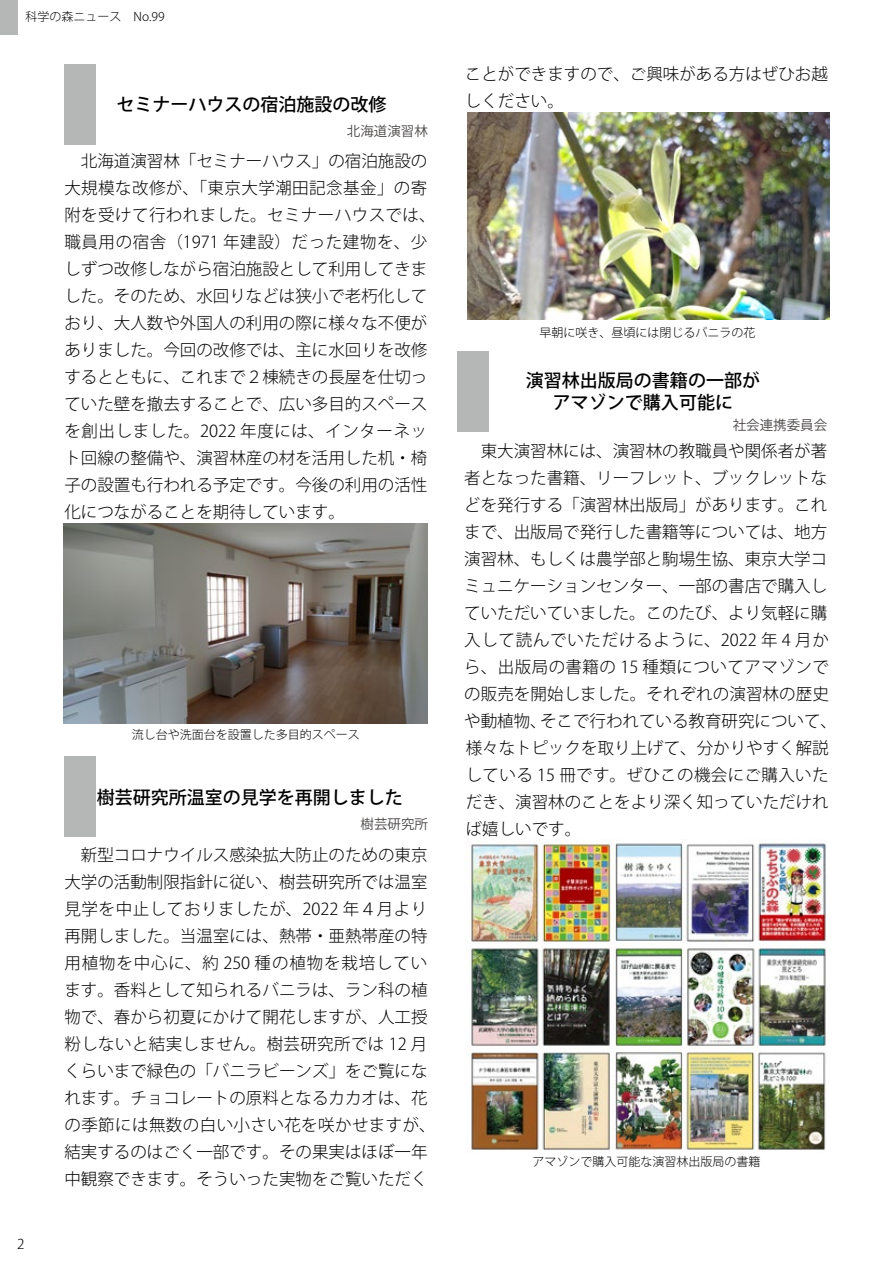
<style>
.page{position:relative;width:893px;height:1263px;background:#fff}
.page>*{position:absolute;margin:0;border:0;box-sizing:border-box;transform-origin:0 0}
.t1{font:500 18px/21.3px "Koz Go Pro";color:#000;text-align:center}
.t2{font:300 16.5px/27px "Koz Go Pro";color:#000}
.t3{font:13.5px "Koz Go Pro";color:#4c4948}
.t4{font:300 13.5px "Koz Go Pro";color:#000}
.t5{font:300 12px "Koz Go Pro";color:#000}
</style>
<div class="page">
<div style="left:0;top:0;width:17px;height:34px;background:#b5b6b6"></div>
<div style="left:64px;top:756px;width:32px;height:81px;background:#b5b6b6"></div>
<div style="left:457px;top:351px;width:32px;height:81px;background:#b5b6b6"></div>
<div style="left:64px;top:64px;width:32px;height:81px;background:#b5b6b6"></div>
<img style="left:64px;top:523px;width:364px;height:201px">
<img style="left:471px;top:839px;width:355px;height:311px">
<img style="left:467px;top:112px;width:362px;height:207px">
<p class="t5" style="left:26px;top:9px;width:141px">科学の森ニュース　No.99</p>
<p class="t1" style="left:116px;top:95px;width:271px">セミナーハウスの宿泊施設の改修</p>
<p class="t3" style="left:347px;top:122px;width:82px">北海道演習林</p>
<p class="t2" style="left:64px;top:147px;width:373px">　北海道演習林「セミナーハウス」の宿泊施設の大規模な改修が、「東京大学潮田記念基金」の寄附を受けて行われました。セミナーハウスでは、職員用の宿舎（1971 年建設）だった建物を、少しずつ改修しながら宿泊施設として利用してきました。そのため、水回りなどは狭小で老朽化しており、大人数や外国人の利用の際に様々な不便がありました。今回の改修では、主に水回りを改修するとともに、これまで２棟続きの長屋を仕切っていた壁を撤去することで、広い多目的スペースを創出しました。2022 年度には、インターネット回線の整備や、演習林産の材を活用した机・椅子の設置も行われる予定です。今後の利用の活性化につながることを期待しています。</p>
<p class="t5" style="left:132px;top:726px;width:229px">流し台や洗面台を設置した多目的スペース</p>
<p class="t1" style="left:97px;top:787px;width:307px">樹芸研究所温室の見学を再開しました</p>
<p class="t4" style="left:17px;top:1235px;width:9px">2</p>
<p class="t3" style="left:361px;top:815px;width:69px">樹芸研究所</p>
<p class="t2" style="left:64px;top:842px;width:373px">　新型コロナウイルス感染拡大防止のための東京大学の活動制限指針に従い、樹芸研究所では温室見学を中止しておりましたが、2022 年４月より再開しました。当温室には、熱帯・亜熱帯産の特用植物を中心に、約 250 種の植物を栽培しています。香料として知られるバニラは、ラン科の植物で、春から初夏にかけて開花しますが、人工授粉しないと結実しません。樹芸研究所では 12 月くらいまで緑色の「バニラビーンズ」をご覧になれます。チョコレートの原料となるカカオは、花の季節には無数の白い小さい花を咲かせますが、結実するのはごく一部です。その果実はほぼ一年中観察できます。そういった実物をご覧いただく</p>
<p class="t2" style="left:465px;top:60px;width:364px">ことができますので、ご興味がある方はぜひお越しください。</p>
<p class="t5" style="left:540px;top:324px;width:217px">早朝に咲き、昼頃には閉じるバニラの花</p>
<p class="t1" style="left:526px;top:371px;width:235px">演習林出版局の書籍の一部がアマゾンで購入可能に</p>
<p class="t3" style="left:733px;top:416px;width:96px">社会連携委員会</p>
<p class="t2" style="left:464px;top:438px;width:374px">　東大演習林には、演習林の教職員や関係者が著者となった書籍、リーフレット、ブックレットなどを発行する「演習林出版局」があります。これまで、出版局で発行した書籍等については、地方演習林、もしくは農学部と駒場生協、東京大学コミュニケーションセンター、一部の書店で購入していただいていました。このたび、より気軽に購入して読んでいただけるように、2022 年 4 月から、出版局の書籍の 15 種類についてアマゾンでの販売を開始しました。それぞれの演習林の歴史や動植物、そこで行われている教育研究について、様々なトピックを取り上げて、分かりやすく解説している 15 冊です。ぜひこの機会にご購入いただき、演習林のことをより深く知っていただければ嬉しいです。</p>
<p class="t5" style="left:532px;top:1154px;width:229px">アマゾンで購入可能な演習林出版局の書籍</p>
</div>
